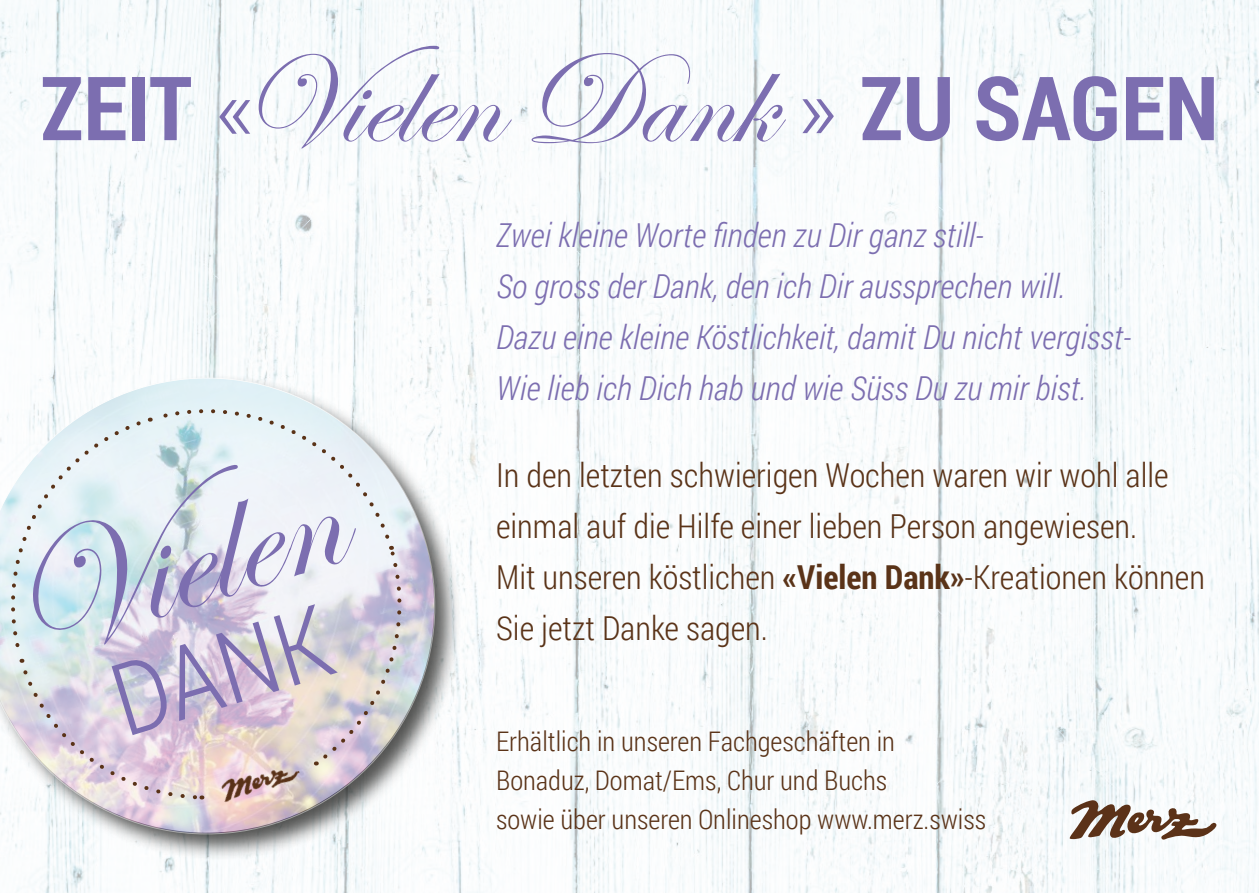
<style>
.page{position:relative;width:1259px;height:893px;background:#fff}
.page>*{position:absolute;margin:0;border:0;box-sizing:border-box;transform-origin:0 0}
.t1{font:173.7px "Edwardian Script ITC";color:#7c6eb0}
.t2{font:300 101.1px "Roboto Condensed";color:#7c6eb0}
.t3{font:700 88.8px "Roboto Condensed";color:#7c6eb0}
.t4{font:italic 300 33px/51px "Roboto Condensed";color:#7c6eb0}
.t5{font:300 33px/51px "Roboto Condensed";color:#5a3318}
.t6{font:300 27px/39px "Roboto Condensed";color:#5a3318}
.s1{font-family:"Roboto";font-weight:300}
.s2{font-family:"Edwardian Script ITC";font-weight:400;font-size:133.2px}
.s3{font-weight:700}
</style>
<div class="page">
<img style="left:0;top:0;width:1259px;height:893px">
<svg style="left:0;top:351px;width:461px;height:510px"></svg>
<img style="left:218px;top:801px;width:87px;height:12px">
<svg style="left:0;top:392px;width:414px;height:409px"></svg>
<svg style="left:1069px;top:800px;width:147px;height:40px"></svg>
<h3 class="t3" style="left:40px;top:46px;width:1180px">ZEIT <span class="s1">«</span><span class="s2">Vielen Dank</span> <span class="s1">»</span> ZU SAGEN</h3>
<h1 class="t1" style="left:-20px;top:517px;width:342px;rotate:-17deg">Vielen</h1>
<h2 class="t2" style="left:94px;top:636px;width:225px;rotate:-17deg">DANK</h2>
<p class="t4" style="left:496px;top:209px;width:636px">Zwei kleine Worte finden zu Dir ganz still-<br>So gross der Dank, den ich Dir aussprechen will.<br>Dazu eine kleine Köstlichkeit, damit Du nicht vergisst-Wie lieb ich Dich hab und wie Süss Du zu mir bist.</p>
<p class="t5" style="left:496px;top:449px;width:710px">In den letzten schwierigen Wochen waren wir wohl alle einmal auf die Hilfe einer lieben Person angewiesen.<br>Mit unseren köstlichen <span class="s3">«Vielen Dank»</span>-Kreationen können Sie jetzt Danke sagen.</p>
<p class="t6" style="left:496px;top:721px;width:491px">Erhältlich in unseren Fachgeschäften in<br>Bonaduz, Domat/Ems, Chur und Buchs<br>sowie über unseren Onlineshop www.merz.swiss</p>
</div>
